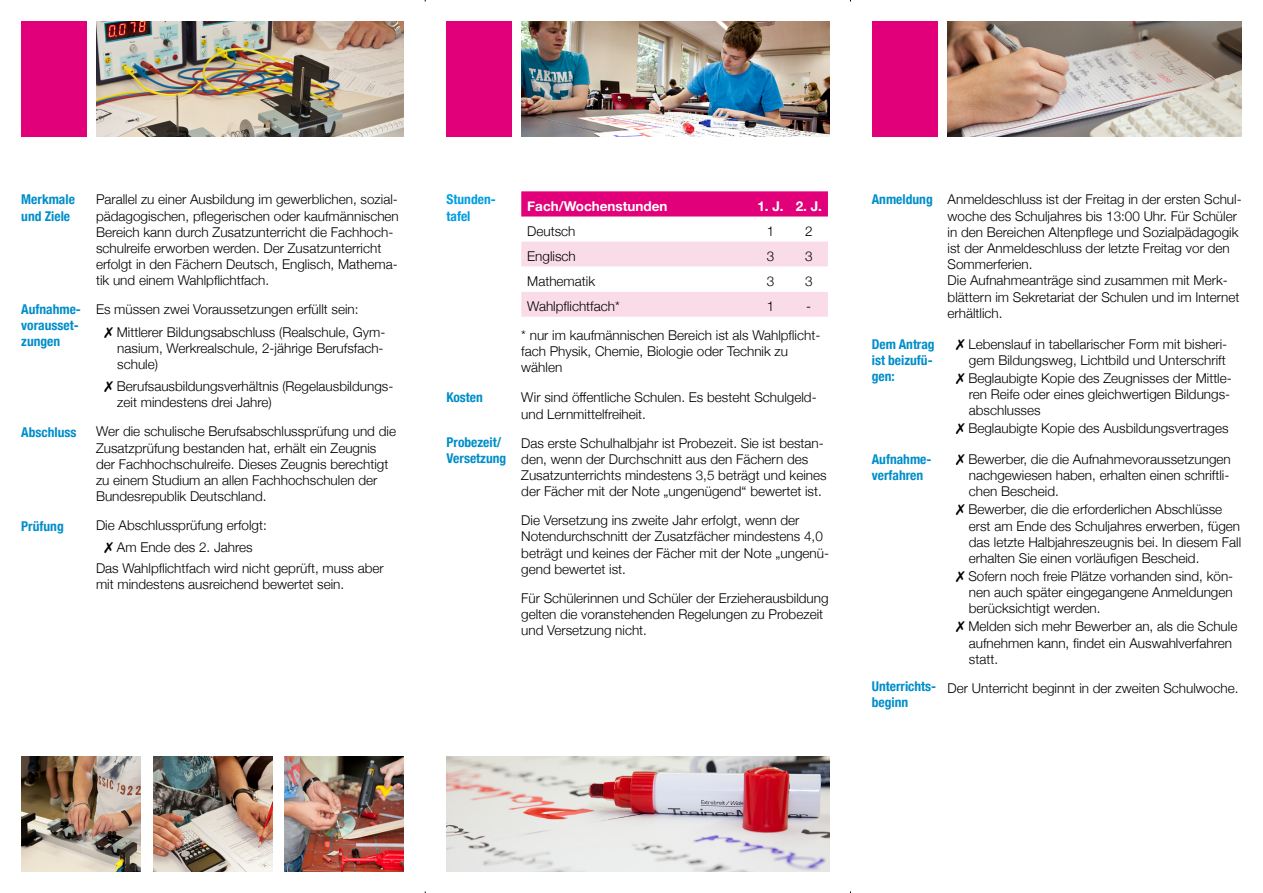
<style>
.page{position:relative;width:1263px;height:893px;background:#fff}
.page>*{position:absolute;margin:0;border:0;box-sizing:border-box;transform-origin:0 0}
.t1{font:300 13.5px/16.2px "Helvetica Neue";color:#000}
.t2{font:700 condensed 13.5px/16.2px "Helvetica Neue";color:#008ec9}
.t3{font:700 13.5px "Helvetica Neue";color:#fff}
.t4{font:700 condensed 13.5px/16.2px "Helvetica Neue";color:#009ee0}
</style>
<div class="page">
<svg style="left:521px;top:191px;width:307px;height:26px;background:#e2087e"></svg>
<svg style="left:521px;top:242px;width:307px;height:75px"></svg>
<div style="left:21px;top:21px;width:66px;height:116px;background:#e2007a"></div>
<div style="left:446px;top:21px;width:66px;height:116px;background:#e2007a"></div>
<div style="left:872px;top:21px;width:66px;height:116px;background:#e2007a"></div>
<img style="left:947px;top:21px;width:295px;height:116px">
<img style="left:446px;top:756px;width:383px;height:116px">
<img style="left:96px;top:21px;width:308px;height:116px">
<img style="left:521px;top:21px;width:308px;height:116px">
<img style="left:285px;top:756px;width:119px;height:116px">
<img style="left:153px;top:756px;width:119px;height:116px">
<img style="left:21px;top:756px;width:119px;height:116px">
<p class="t4" style="left:446px;top:190px;width:51px">Stunden&shy;tafel</p>
<p class="t2" style="left:21px;top:190px;width:55px">Merkmale und Ziele</p>
<p class="t2" style="left:872px;top:190px;width:62px">Anmeldung</p>
<p class="t1" style="left:96px;top:191px;width:304px">Parallel zu einer Ausbildung im gewerblichen, sozial&shy;pädagogischen, pflegerischen oder kaufmännischen Bereich kann durch Zusatzunterricht die Fachhoch&shy;schulreife erworben werden. Der Zusatzunterricht erfolgt in den Fächern Deutsch, Englisch, Mathema&shy;tik und einem Wahlpflichtfach.</p>
<p class="t1" style="left:96px;top:300px;width:264px">Es müssen zwei Voraussetzungen erfüllt sein:</p>
<p class="t1" style="left:117px;top:323px;width:270px;text-indent:-13px">✗ Mittlerer Bildungsabschluss (Realschule, Gym&shy;nasium, Werkrealschule, 2-jährige Berufsfach&shy;schule)</p>
<p class="t1" style="left:117px;top:377px;width:278px;text-indent:-13px">✗ Berufsausbildungsverhältnis (Regelausbildungs&shy;zeit mindestens drei Jahre)</p>
<p class="t1" style="left:96px;top:423px;width:302px">Wer die schulische Berufsabschlussprüfung und die Zusatzprüfung bestanden hat, erhält ein Zeugnis der Fachhochschulreife. Dieses Zeugnis berechtigt zu einem Studium an allen Fachhochschulen der Bundesrepublik Deutschland.</p>
<p class="t1" style="left:96px;top:516px;width:172px">Die Abschlussprüfung erfolgt:</p>
<p class="t1" style="left:105px;top:539px;width:150px">✗ Am Ende des 2. Jahres</p>
<p class="t1" style="left:96px;top:559px;width:289px">Das Wahlpflichtfach wird nicht geprüft, muss aber mit mindestens ausreichend bewertet sein.</p>
<p class="t3" style="left:527px;top:195px;width:142px">Fach/Wochenstunden</p>
<p class="t3" style="left:757px;top:195px;width:28px">1. J.</p>
<p class="t3" style="left:796px;top:195px;width:28px">2. J.</p>
<p class="t1" style="left:527px;top:222px;width:50px">Deutsch</p>
<p class="t1" style="left:767px;top:222px;width:9px">1</p>
<p class="t1" style="left:805px;top:222px;width:9px">2</p>
<p class="t1" style="left:527px;top:247px;width:50px">Englisch</p>
<p class="t1" style="left:767px;top:247px;width:9px">3</p>
<p class="t1" style="left:805px;top:247px;width:9px">3</p>
<p class="t1" style="left:527px;top:272px;width:69px">Mathematik</p>
<p class="t1" style="left:767px;top:272px;width:9px">3</p>
<p class="t1" style="left:805px;top:272px;width:9px">3</p>
<p class="t1" style="left:527px;top:297px;width:94px">Wahlpflichtfach*</p>
<p class="t1" style="left:767px;top:297px;width:9px">1</p>
<p class="t1" style="left:806px;top:297px;width:6px">-</p>
<p class="t1" style="left:521px;top:326px;width:301px">* nur im kaufmännischen Bereich ist als Wahlpflicht&shy;fach Physik, Chemie, Biologie oder Technik zu wählen</p>
<p class="t2" style="left:21px;top:300px;width:61px">Aufnahme&shy;vorausset&shy;zungen</p>
<p class="t2" style="left:872px;top:335px;width:64px">Dem Antrag ist beizufü&shy;gen:</p>
<p class="t1" style="left:521px;top:389px;width:297px">Wir sind öffentliche Schulen. Es besteht Schulgeld&shy;und Lernmittelfreiheit.</p>
<p class="t1" style="left:521px;top:434px;width:307px">Das erste Schulhalbjahr ist Probezeit. Sie ist bestan&shy;den, wenn der Durchschnitt aus den Fächern des Zusatzunterrichts mindestens 3,5 beträgt und keines der Fächer mit der Note „ungenügend“ bewertet ist.</p>
<p class="t1" style="left:521px;top:511px;width:309px">Die Versetzung ins zweite Jahr erfolgt, wenn der Notendurchschnitt der Zusatzfächer mindestens 4,0 beträgt und keines der Fächer mit der Note „ungenü&shy;gend bewertet ist.</p>
<p class="t1" style="left:521px;top:589px;width:309px">Für Schülerinnen und Schüler der Erzieherausbildung gelten die voranstehenden Regelungen zu Probezeit und Versetzung nicht.</p>
<p class="t2" style="left:446px;top:388px;width:38px">Kosten</p>
<p class="t2" style="left:446px;top:433px;width:61px">Probezeit/<br>Versetzung</p>
<p class="t2" style="left:21px;top:423px;width:57px">Abschluss</p>
<p class="t2" style="left:872px;top:450px;width:61px">Aufnahme&shy;verfahren</p>
<p class="t2" style="left:21px;top:517px;width:44px">Prüfung</p>
<p class="t2" style="left:872px;top:677px;width:66px">Unterrichts&shy;beginn</p>
<p class="t1" style="left:947px;top:191px;width:296px">Anmeldeschluss ist der Freitag in der ersten Schul&shy;woche des Schuljahres bis 13:00 Uhr. Für Schüler in den Bereichen Altenpflege und Sozialpädagogik ist der Anmeldeschluss der letzte Freitag vor den Sommerferien.</p>
<p class="t1" style="left:947px;top:272px;width:293px">Die Aufnahmeanträge sind zusammen mit Merk&shy;blättern im Sekretariat der Schulen und im Internet erhältlich.</p>
<p class="t1" style="left:956px;top:335px;width:273px;text-align:right">✗ Lebenslauf in tabellarischer Form mit bisheri&shy;gem Bildungsweg, Lichtbild und Unterschrift</p>
<p class="t1" style="left:969px;top:369px;width:264px;text-align:justify;text-indent:-13px">✗ Beglaubigte Kopie des Zeugnisses der Mittle&shy;ren Reife oder eines gleichwertigen Bildungs&shy;abschlusses</p>
<p class="t1" style="left:956px;top:419px;width:274px">✗ Beglaubigte Kopie des Ausbildungsvertrages</p>
<p class="t1" style="left:969px;top:450px;width:263px;text-align:justify;text-indent:-13px">✗ Bewerber, die die Aufnahmevoraussetzungen nachgewiesen haben, erhalten einen schriftli&shy;chen Bescheid.</p>
<p class="t1" style="left:969px;top:500px;width:274px;text-indent:-13px">✗ Bewerber, die die erforderlichen Abschlüsse erst am Ende des Schuljahres erwerben, fügen das letzte Halbjahreszeugnis bei. In diesem Fall erhalten Sie einen vorläufigen Bescheid.</p>
<p class="t1" style="left:969px;top:567px;width:266px;text-align:justify;text-indent:-13px">✗ Sofern noch freie Plätze vorhanden sind, kön&shy;nen auch später eingegangene Anmeldungen berücksichtigt werden.</p>
<p class="t1" style="left:969px;top:617px;width:270px;text-indent:-13px">✗ Melden sich mehr Bewerber an, als die Schule aufnehmen kann, findet ein Auswahlverfahren statt.</p>
<p class="t1" style="left:947px;top:679px;width:292px">Der Unterricht beginnt in der zweiten Schulwoche.</p>
</div>
